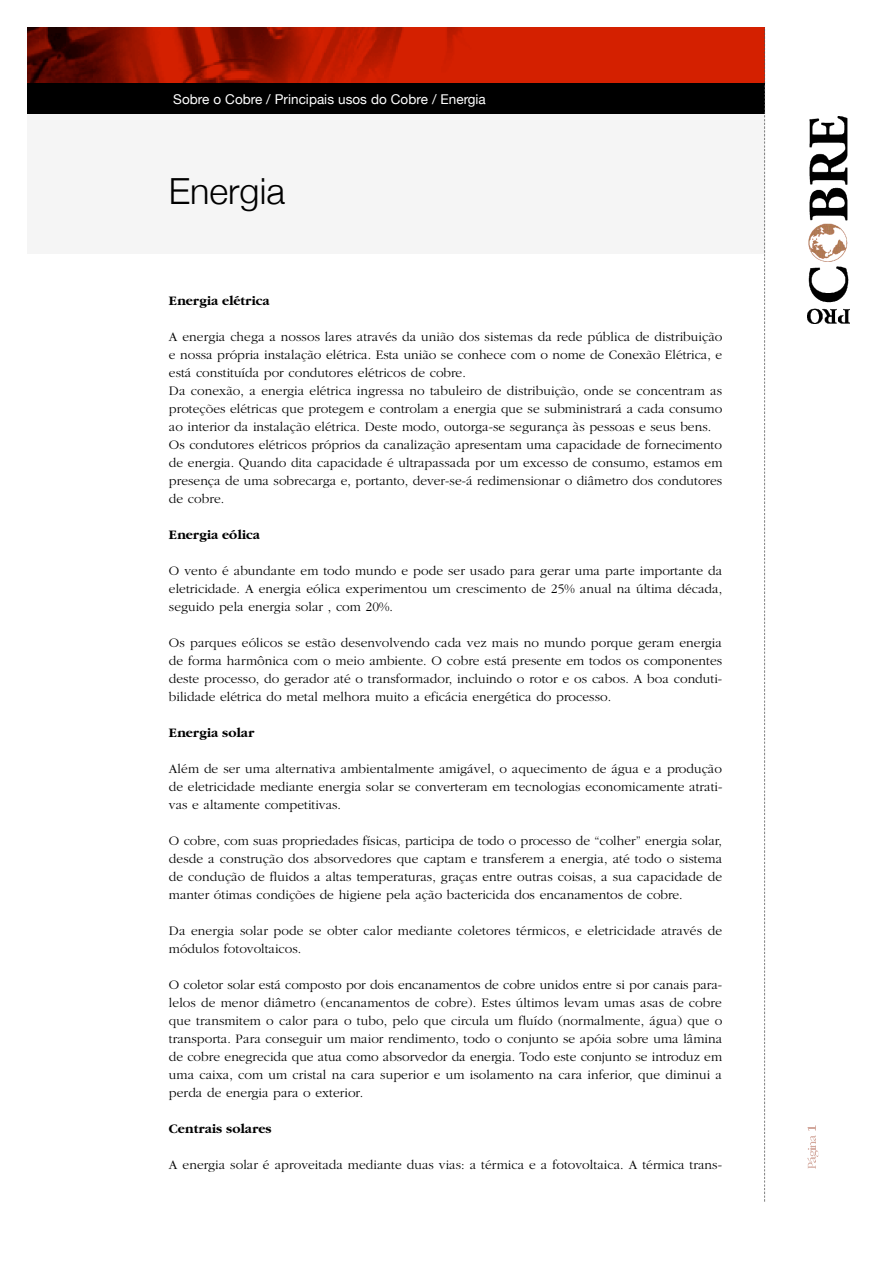
<style>
.page{position:relative;width:893px;height:1263px;background:#fff}
.page>*{position:absolute;margin:0;border:0;box-sizing:border-box;transform-origin:0 0}
.t1{font:300 36px "Helvetica Neue";color:#000}
.t2{font:300 13.5px/18px "Garamond";color:#000;text-align:justify}
.t3{font:700 13.5px "Garamond";color:#000}
.t4{font:13.5px "Helvetica Neue";color:#fff}
</style>
<div class="page">
<img style="left:27px;top:27px;width:737px;height:57px">
<div style="left:27px;top:84px;width:737px;height:170px;background:#f5f5f5"></div>
<div style="left:27px;top:84px;width:737px;height:30px;background:#000"></div>
<img style="left:807px;top:116px;width:42px;height:208px">
<svg style="left:764px;top:27px;width:1px;height:1174px"></svg>
<svg style="left:807px;top:1125px;width:11px;height:44px"></svg>
<p class="t4" style="left:173px;top:91px;width:314px">Sobre o Cobre / Principais usos do Cobre / Energia</p>
<h1 class="t1" style="left:169px;top:169px;width:118px">Energia</h1>
<p class="t3" style="left:169px;top:295px;width:102px">Energia elétrica</p>
<p class="t2" style="left:169px;top:329px;width:555px;text-align:left">A energia chega a nossos lares através da união dos sistemas da rede pública de distribuição e nossa própria instalação elétrica. Esta união se conhece com o nome de Conexão Elétrica, e está constituída por condutores elétricos de cobre.<br>Da conexão, a energia elétrica ingressa no tabuleiro de distribuição, onde se concentram as proteções elétricas que protegem e controlam a energia que se subministrará a cada consumo ao interior da instalação elétrica. Deste modo, outorga-se segurança às pessoas e seus bens.<br>Os condutores elétricos próprios da canalização apresentam uma capacidade de fornecimento de energia. Quando dita capacidade é ultrapassada por um excesso de consumo, estamos em presença de uma sobrecarga e, portanto, dever-se-á redimensionar o diâmetro dos condutores de cobre.</p>
<p class="t3" style="left:169px;top:529px;width:92px">Energia eólica</p>
<p class="t2" style="left:169px;top:563px;width:555px">O vento é abundante em todo mundo e pode ser usado para gerar uma parte importante da eletricidade. A energia eólica experimentou um crescimento de 25% anual na última década, seguido pela energia solar , com 20%.</p>
<p class="t2" style="left:169px;top:635px;width:554px">Os parques eólicos se estão desenvolvendo cada vez mais no mundo porque geram energia de forma harmônica com o meio ambiente. O cobre está presente em todos os componentes deste processo, do gerador até o transformador, incluindo o rotor e os cabos. A boa conduti&shy;bilidade elétrica do metal melhora muito a eficácia energética do processo.</p>
<p class="t3" style="left:169px;top:727px;width:87px">Energia solar</p>
<p class="t2" style="left:169px;top:761px;width:555px">Além de ser uma alternativa ambientalmente amigável, o aquecimento de água e a produção de eletricidade mediante energia solar se converteram em tecnologias economicamente atrati&shy;vas e altamente competitivas.</p>
<p class="t2" style="left:169px;top:833px;width:555px">O cobre, com suas propriedades físicas, participa de todo o processo de “colher” energia solar, desde a construção dos absorvedores que captam e transferem a energia, até todo o sistema de condução de fluidos a altas temperaturas, graças entre outras coisas, a sua capacidade de manter ótimas condições de higiene pela ação bactericida dos encanamentos de cobre.</p>
<p class="t2" style="left:169px;top:923px;width:555px">Da energia solar pode se obter calor mediante coletores térmicos, e eletricidade através de módulos fotovoltaicos.</p>
<p class="t2" style="left:169px;top:977px;width:555px">O coletor solar está composto por dois encanamentos de cobre unidos entre si por canais para&shy;lelos de menor diâmetro (encanamentos de cobre). Estes últimos levam umas asas de cobre que transmitem o calor para o tubo, pelo que circula um fluído (normalmente, água) que o transporta. Para conseguir um maior rendimento, todo o conjunto se apóia sobre uma lâmina de cobre enegrecida que atua como absorvedor da energia. Todo este conjunto se introduz em uma caixa, com um cristal na cara superior e um isolamento na cara inferior, que diminui a perda de energia para o exterior.</p>
<p class="t3" style="left:169px;top:1123px;width:104px">Centrais solares</p>
<p class="t2" style="left:169px;top:1157px;width:554px">A energia solar é aproveitada mediante duas vias: a térmica e a fotovoltaica. A térmica trans-</p>
</div>
